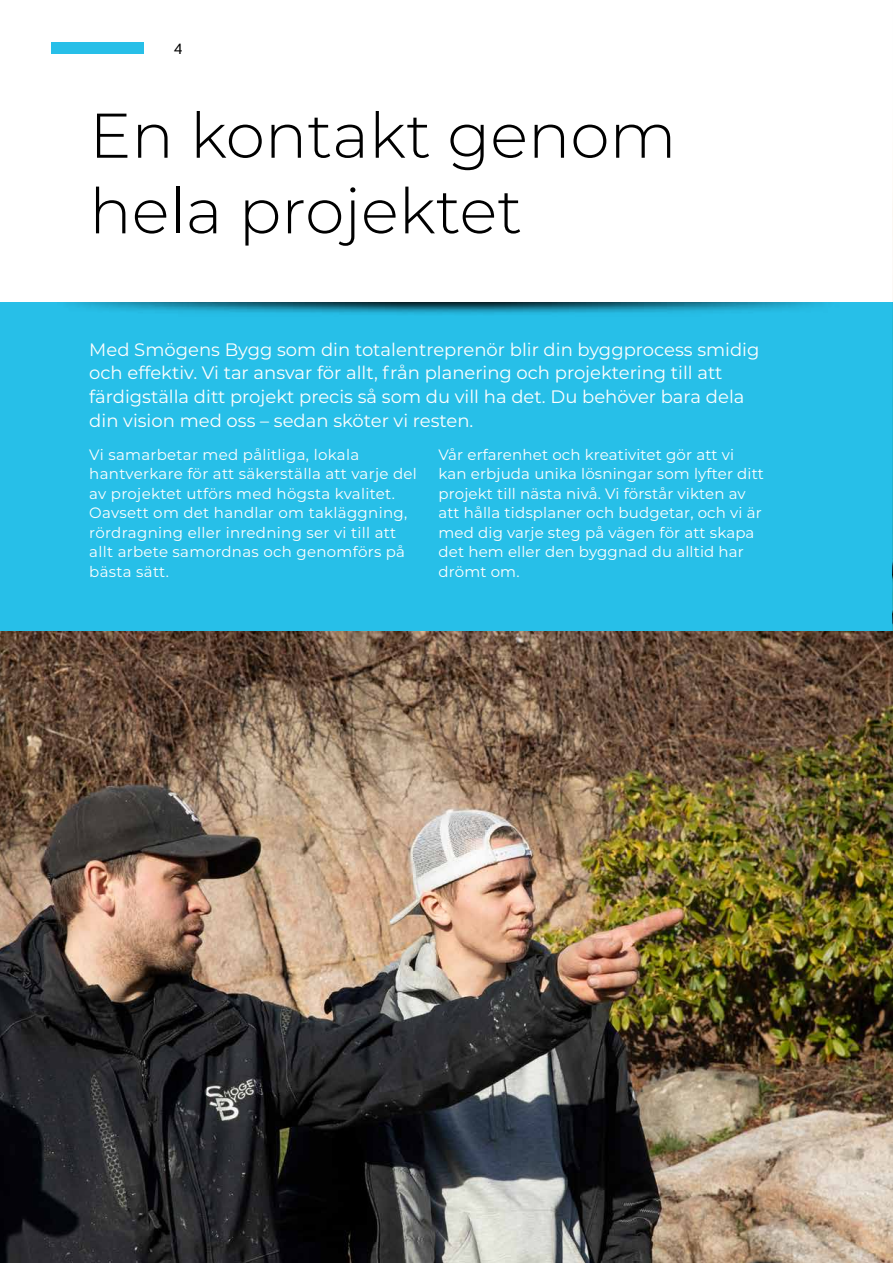
<style>
.page{position:relative;width:893px;height:1263px;background:#fff}
.page>*{position:absolute;margin:0;border:0;box-sizing:border-box;transform-origin:0 0}
.t1{font:300 63px/75.6px "Montserrat";color:#000}
.t2{font:18px/24px "Montserrat";color:#fff}
.t3{font:15px/19.5px "Montserrat";letter-spacing:.01em;color:#fff}
.t4{font:15px "Aileron";color:#000}
</style>
<div class="page">
<img style="left:892px;top:201px;width:1px;height:101px">
<div style="left:51px;top:43px;width:93px;height:11px;background:#27bfe8"></div>
<div style="left:0;top:302px;width:893px;height:329px;background:#27bfe8"></div>
<img style="left:0;top:631px;width:893px;height:632px">
<p class="t4" style="left:174px;top:41px;width:10px">4</p>
<h1 class="t1" style="left:89px;top:96px;width:589px">En kontakt genom hela projektet</h1>
<p class="t2" style="left:89px;top:336px;width:672px">Med Smögens Bygg som din totalentreprenör blir din byggprocess smidig och effektiv. Vi tar ansvar för allt, från planering och projektering till att färdigställa ditt projekt precis så som du vill ha det. Du behöver bara dela din vision med oss – sedan sköter vi resten.</p>
<p class="t3" style="left:89px;top:444px;width:329px">Vi samarbetar med pålitliga, lokala hantverkare för att säkerställa att varje del av projektet utförs med högsta kvalitet.<br>Oavsett om det handlar om takläggning, rördragning eller inredning ser vi till att allt arbete samordnas och genomförs på bästa sätt.</p>
<p class="t3" style="left:438px;top:444px;width:327px">Vår erfarenhet och kreativitet gör att vi kan erbjuda unika lösningar som lyfter ditt projekt till nästa nivå. Vi förstår vikten av att hålla tidsplaner och budgetar, och vi är med dig varje steg på vägen för att skapa det hem eller den byggnad du alltid har drömt om.</p>
</div>
